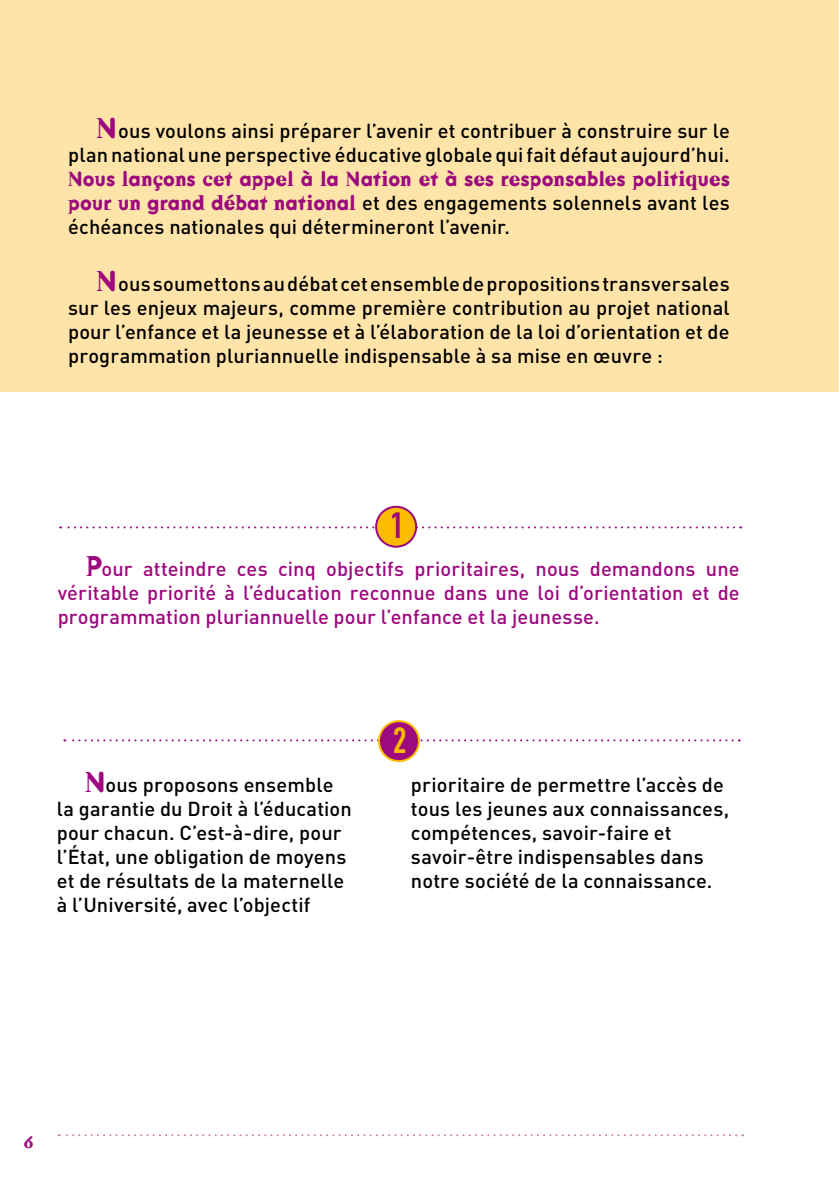
<style>
.page{position:relative;width:840px;height:1191px;background:#fff}
.page>*{position:absolute;margin:0;border:0;box-sizing:border-box;transform-origin:0 0}
.t1{font:36px "DIN Engschrift";color:#9c0a7d}
.t2{font:36px "DIN Engschrift";color:#fabb00}
.t3{font:500 20px/24px "DINVAINS";letter-spacing:.005em;color:#000}
.t4{font:500 20px/24px "DINVAINS";letter-spacing:.005em;color:#9c0a7d;text-align:justify}
.t5{font:700 20px "Dead History";letter-spacing:.005em;color:#9c0a7d}
.t6{font:700 16px "Dead History";color:#9c0a7d}
.s1{font-family:"Dead History";font-weight:700;font-size:28px;color:#9c0a7d}
.s2{font-family:"Dead History";font-weight:700;color:#9c0a7d}
.s3{font-family:"Dead History";font-weight:700;font-size:28px}
</style>
<div class="page">
<div style="left:0;top:1px;width:838px;height:390px;background:#ffe4aa"></div>
<svg style="left:60px;top:526px;width:669px;height:2px"></svg>
<div style="left:376px;top:507px;width:40px;height:40px;background:#fabb00;border-radius:50%"></div>
<div style="left:375px;top:506px;width:42px;height:42px;border:2px solid #9c0a7d;border-radius:50%"></div>
<svg style="left:64px;top:739px;width:668px;height:2px"></svg>
<div style="left:379px;top:721px;width:40px;height:40px;background:#9c0a7d;border-radius:50%"></div>
<div style="left:378px;top:720px;width:42px;height:42px;border:2px solid #fabb00;border-radius:50%"></div>
<svg style="left:59px;top:1134px;width:672px;height:2px"></svg>
<p class="t3" style="left:68px;top:118px;width:663px;text-align:right"><span class="s1">N</span>ous voulons ainsi préparer l’avenir et contribuer à construire sur le plan national une perspective éducative globale qui fait défaut aujourd’hui.</p>
<p class="t5" style="left:68px;top:165px;width:662px">Nous lançons cet appel à la Nation et à ses responsables politiques</p>
<p class="t3" style="left:68px;top:190px;width:662px"><span class="s2">pour un grand débat national</span> et des engagements solennels avant les échéances nationales qui détermineront l’avenir.</p>
<p class="t3" style="left:68px;top:271px;width:662px;text-align:justify;text-indent:28px"><span class="s1">N</span>ous soumettons au débat cet ensemble de propositions transversales sur les enjeux majeurs, comme première contribution au projet national pour l’enfance et la jeunesse et à l’élaboration de la loi d’orientation et de programmation pluriannuelle indispensable à sa mise en œuvre :</p>
<h1 class="t1" style="left:390px;top:504px;width:15px">1</h1>
<p class="t4" style="left:58px;top:556px;width:683px;text-indent:28px"><span class="s3">P</span>our atteindre ces cinq objectifs prioritaires, nous demandons une véritable priorité à l’éducation reconnue dans une loi d’orientation et de programmation pluriannuelle pour l’enfance et la jeunesse.</p>
<h1 class="t2" style="left:393px;top:719px;width:15px">2</h1>
<p class="t3" style="left:57px;top:772px;width:296px;text-indent:28px"><span class="s1">N</span>ous proposons ensemble la garantie du Droit à l’éducation pour chacun. C’est-à-dire, pour l’État, une obligation de moyens et de résultats de la maternelle à l’Université, avec l’objectif</p>
<p class="t3" style="left:411px;top:772px;width:319px">prioritaire de permettre l’accès de tous les jeunes aux connaissances, compétences, savoir-faire et savoir-être indispensables dans notre société de la connaissance.</p>
<p class="t6" style="left:24px;top:1131px;width:11px">6</p>
</div>
